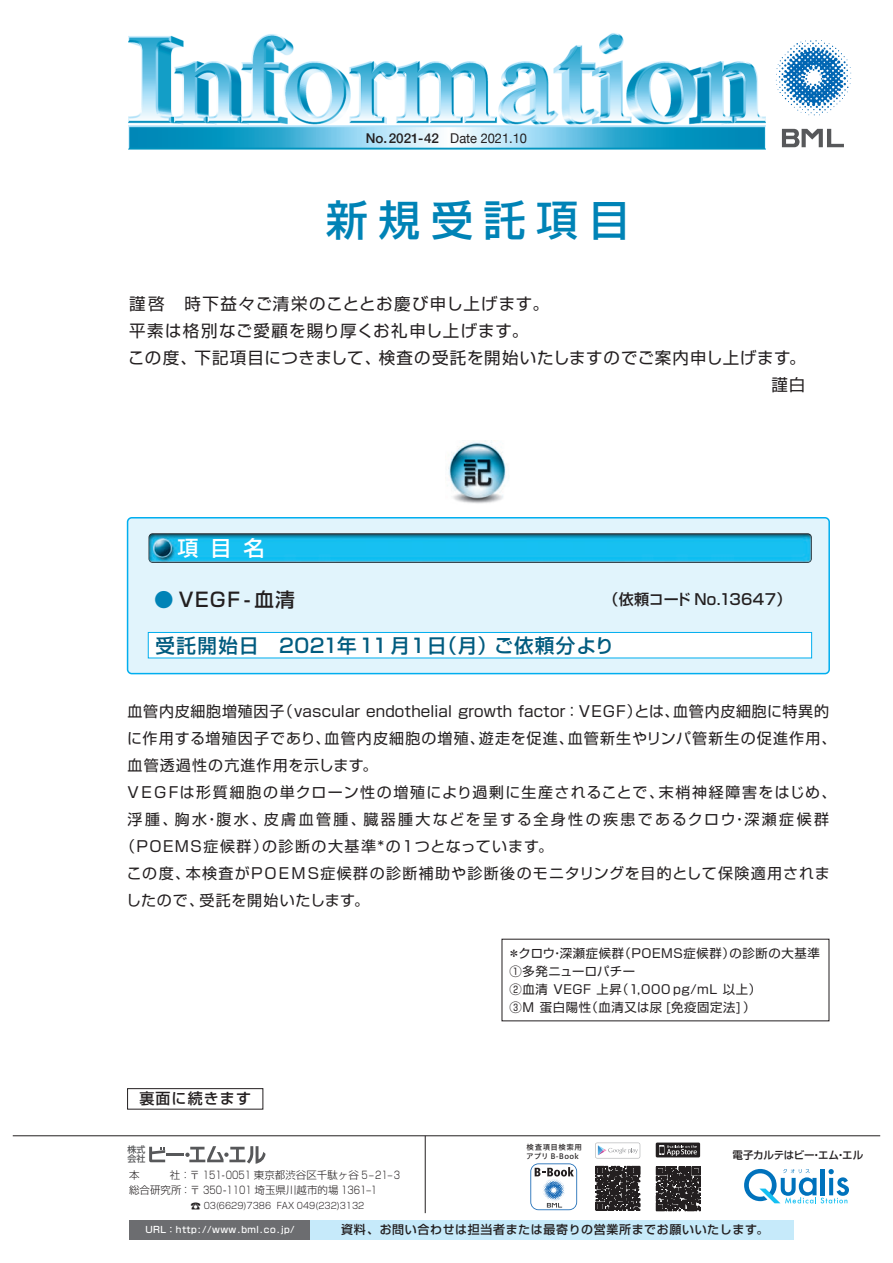
<style>
.page{position:relative;width:893px;height:1263px;background:#fff}
.page>*{position:absolute;margin:0;border:0;box-sizing:border-box;transform-origin:0 0}
.t1{font:500 42px "Shin Go Pro";letter-spacing:.25em;color:#0083b6}
.t2{font:500 21px "Shin Go Pro";color:#fff}
.t3{font:500 19.5px "Shin Go Pro";letter-spacing:.055em;color:#005b7f}
.t4{font:500 19.5px "Shin Go Pro";letter-spacing:.075em;color:#231f20}
.t5{font:16.5px "Shin Go Pro";letter-spacing:.055em;color:#231f20}
.t6{font:15px "Shin Go Pro";letter-spacing:.075em;color:#231f20}
.t7{font:15px "Shin Go Pro";letter-spacing:.01em;color:#231f20}
.t8{font:15px "Shin Go Pro";letter-spacing:.16em;color:#231f20}
.t9{font:15px "Shin Go Pro";letter-spacing:.1em;color:#231f20}
.t10{font:15px "Shin Go Pro";letter-spacing:.055em;color:#231f20}
.t11{font:500 15px "Shin Go Pro";letter-spacing:.02em;color:#231f20}
.t12{font:500 15px "Shin Go Pro";letter-spacing:.075em;color:#231f20}
.t13{font:13.5px "Helvetica Neue";color:#231f20;scale:.95 1}
.t14{font:12.3px/18px "Shin Go Pro";letter-spacing:.05em;color:#231f20}
.t15{font:500 12px "Shin Go Pro";letter-spacing:.05em;color:#231f20}
.t16{font:300 10.5px/15px "Shin Go Pro";color:#231f20}
.t17{font:500 10.5px "Shin Go Pro";letter-spacing:-.025em;color:#231f20}
.t18{font:300 9px "Shin Go Pro";color:#231f20;scale:.9 1}
.t19{font:500 9px "Shin Go Pro";letter-spacing:.05em;color:#fff}
.t20{font:500 9px/9.4px "Shin Go Pro";color:#57585a}
.t21{font:7.5px/9px "Hiragino UD Sans Std W5";letter-spacing:.05em;color:#231f20}
.s1{font-weight:500}
.s2{color:#0083b6}
.s3{font-size:10.5px}
</style>
<div class="page">
<img style="left:128px;top:33px;width:663px;height:117px">
<div style="left:128px;top:518px;width:701px;height:156px;background:#e1f4fc;border-radius:4px"></div>
<div style="left:127px;top:517px;width:703px;height:157px;border:2px solid #00aeef;border-radius:4px"></div>
<svg style="left:776px;top:40px;width:75px;height:75px"></svg>
<svg style="left:782px;top:129px;width:62px;height:18px"></svg>
<hr style="left:425px;top:1136px;width:1px;height:77px;background:#231f20">
<hr style="left:13px;top:1135px;width:867px;height:1px;background:#231f20">
<div style="left:148px;top:632px;width:664px;height:26px;background:#fff"></div>
<div style="left:148px;top:632px;width:664px;height:26px;border:1px solid #00aeef"></div>
<svg style="left:744px;top:1169px;width:105px;height:34px"></svg>
<svg style="left:149px;top:1147px;width:16px;height:15px"></svg>
<hr style="left:166px;top:1153px;width:18px;height:3px;background:#57585a">
<svg style="left:185px;top:1146px;width:81px;height:18px"></svg>
<svg style="left:529px;top:1162px;width:50px;height:50px"></svg>
<svg style="left:530px;top:1163px;width:47px;height:47px"></svg>
<svg style="left:655px;top:1142px;width:45px;height:16px"></svg>
<svg style="left:655px;top:1166px;width:46px;height:46px"></svg>
<svg style="left:656px;top:1167px;width:44px;height:44px;background:#373435"></svg>
<svg style="left:595px;top:1143px;width:45px;height:15px"></svg>
<svg style="left:595px;top:1165px;width:46px;height:46px"></svg>
<svg style="left:596px;top:1166px;width:44px;height:44px;background:#373334"></svg>
<img style="left:447px;top:440px;width:59px;height:64px">
<img style="left:148px;top:533px;width:664px;height:30px">
<div style="left:310px;top:1220px;width:484px;height:19px;background:#c6eafa"></div>
<div style="left:130px;top:1220px;width:180px;height:19px;background:#6c6d70"></div>
<div style="left:127px;top:1088px;width:136px;height:21px;border:1px solid #231f20"></div>
<p class="t13" style="left:366px;top:128px;width:171px"><span class="s1">No.2021-42</span> Date 2021.10</p>
<h1 class="t1" style="left:326px;top:185px;width:306px">新規受託項目</h1>
<p class="t5" style="left:129px;top:290px;width:421px">謹啓　時下益々ご清栄のこととお慶び申し上げます。</p>
<p class="t5" style="left:129px;top:318px;width:401px">平素は格別なご愛顧を賜り厚くお礼申し上げます。</p>
<p class="t5" style="left:128px;top:344px;width:679px">この度、下記項目につきまして、検査の受託を開始いたしますのでご案内申し上げます。</p>
<p class="t5" style="left:771px;top:371px;width:35px">謹白</p>
<h2 class="t2" style="left:177px;top:531px;width:89px">項目名</h2>
<h3 class="t4" style="left:154px;top:583px;width:142px"><span class="s2">●</span> VEGF-血清</h3>
<p class="t11" style="left:604px;top:587px;width:189px">（依頼コード No.13647）</p>
<h3 class="t3" style="left:156px;top:629px;width:460px">受託開始日　2021年11月1日（月）ご依頼分より</h3>
<p class="t7" style="left:128px;top:699px;width:703px">血管内皮細胞増殖因子（vascular endothelial growth factor：VEGF）とは、血管内皮細胞に特異的</p>
<p class="t6" style="left:127px;top:726px;width:711px">に作用する増殖因子であり、血管内皮細胞の増殖、遊走を促進、血管新生やリンパ管新生の促進作用、</p>
<p class="t6" style="left:128px;top:753px;width:251px">血管透過性の亢進作用を示します。</p>
<p class="t6" style="left:128px;top:780px;width:710px">VEGFは形質細胞の単クローン性の増殖により過剰に生産されることで、末梢神経障害をはじめ、</p>
<p class="t8" style="left:128px;top:807px;width:703px">浮腫、胸水・腹水、皮膚血管腫、臓器腫大などを呈する全身性の疾患であるクロウ・深瀬症候群</p>
<p class="t9" style="left:120px;top:834px;width:435px">（POEMS症候群）の診断の大基準*の1つとなっています。</p>
<p class="t6" style="left:127px;top:861px;width:704px">この度、本検査がPOEMS症候群の診断補助や診断後のモニタリングを目的として保険適用されま</p>
<p class="t10" style="left:126px;top:888px;width:244px">したので、受託を開始いたします。</p>
<p class="t12" style="left:139px;top:1086px;width:113px">裏面に続きます</p>
<p class="t20" style="left:127px;top:1143px;width:19px">株式会社</p>
<p class="t16" style="left:129px;top:1166px;width:272px">本 　　 社：〒 151-0051 東京都渋谷区千駄ヶ谷 5–21–3総合研究所：〒 350-1101 埼玉県川越市的場 1361–1</p>
<p class="t18" style="left:191px;top:1198px;width:195px"><span class="s3">☎</span> 03(6629)7386　FAX 049(232)3132</p>
<p class="t14" style="left:508px;top:942px;width:313px">＊クロウ・深瀬症候群（POEMS症候群）の診断の大基準<br>①多発ニューロパチー<br>②血清 VEGF 上昇（1,000 pg/mL 以上）<br>③M 蛋白陽性（血清又は尿 [免疫固定法] ）</p>
<p class="t21" style="left:526px;top:1142px;width:57px">検査項目検索用アプリ B-Book</p>
<p class="t17" style="left:732px;top:1146px;width:132px">電子カルテはビー・エム・エル</p>
<p class="t19" style="left:145px;top:1222px;width:151px">URL：http://www.bml.co.jp/</p>
<p class="t15" style="left:341px;top:1219px;width:429px">資料、お問い合わせは担当者または最寄りの営業所までお願いいたします。</p>
</div>
